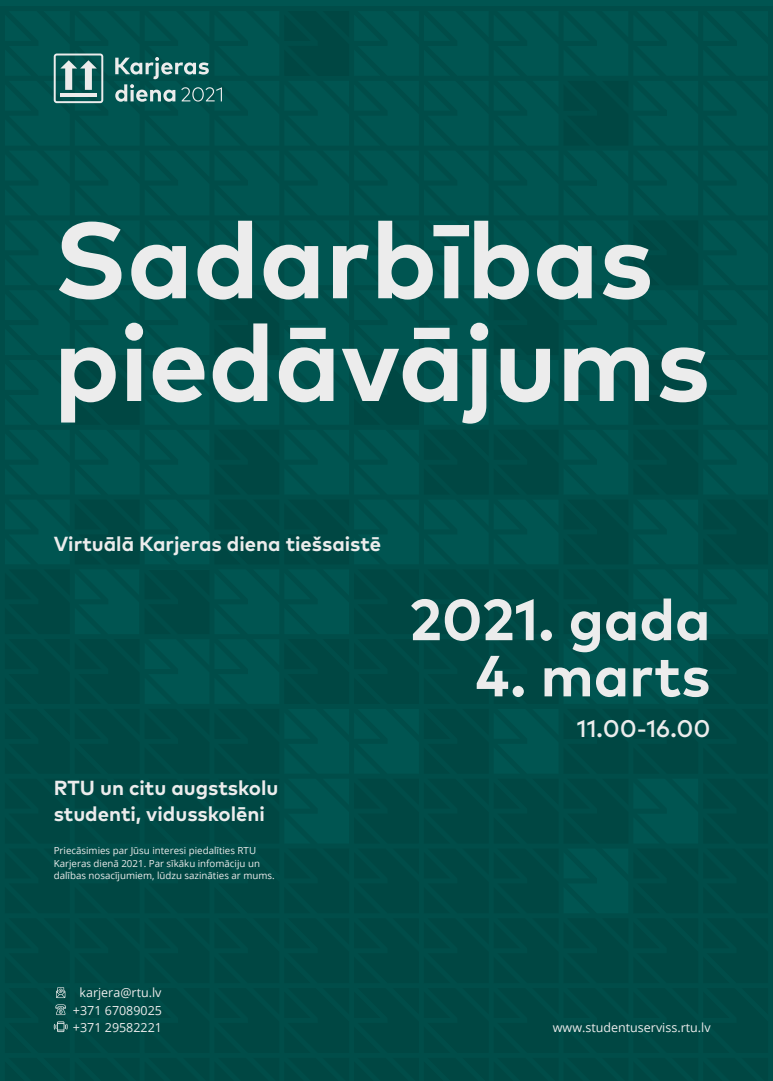
<style>
.page{position:relative;width:773px;height:1081px;background:#fff}
.page>*{position:absolute;margin:0;border:0;box-sizing:border-box;transform-origin:0 0}
.t1{font:700 107.62px/102.8px "Mark Pro";color:#ececec}
.t2{font:700 57.88px "Mark Pro";color:#ececec}
.t3{font:500 24px "Mark Pro";color:#ececec}
.t4{font:700 20.38px/25.4px "Mark Pro";color:#ececec}
.t5{font:12.5px/17.5px "Open Sans";color:#ececec;text-align:center}
.t6{font:9.75px/12.1px "Open Sans";color:#ececec}
</style>
<div class="page">
<div style="left:0;top:6px;width:772px;height:1075px;background:#004d49"></div>
<svg style="left:55px;top:1004px;width:11px;height:11px"></svg>
<svg style="left:56px;top:987px;width:9px;height:11px"></svg>
<svg style="left:54px;top:1021px;width:14px;height:11px"></svg>
<svg style="left:54px;top:54px;width:49px;height:49px;background:#588b89"></svg>
<svg style="left:115px;top:57px;width:107px;height:45px;background:#3b7875"></svg>
<h1 class="t1" style="left:54px;top:200px;width:658px">Sadarbības piedāvājums</h1>
<h3 class="t4" style="left:54px;top:529px;width:329px">Virtuālā Karjeras diena tiešsaistē</h3>
<h3 class="t4" style="left:54px;top:774px;width:226px">RTU un citu augstskolu studenti, vidusskolēni</h3>
<p class="t6" style="left:54px;top:844px;width:222px">Priecāsimies par Jūsu interesi piedalīties RTU<br>Karjeras dienā 2021. Par sīkāku infomāciju un dalības nosacījumiem, lūdzu sazināties ar mums.</p>
<h2 class="t2" style="left:409px;top:576px;width:303px">2021. gada</h2>
<h2 class="t2" style="left:475px;top:632px;width:236px">4. marts</h2>
<h3 class="t3" style="left:576px;top:711px;width:135px">11.00-16.00</h3>
<p class="t5" style="left:73px;top:983px;width:91px">karjera@rtu.lv +371 67089025 +371 29582221</p>
<p class="t5" style="left:553px;top:1018px;width:159px">www.studentuserviss.rtu.lv</p>
</div>
